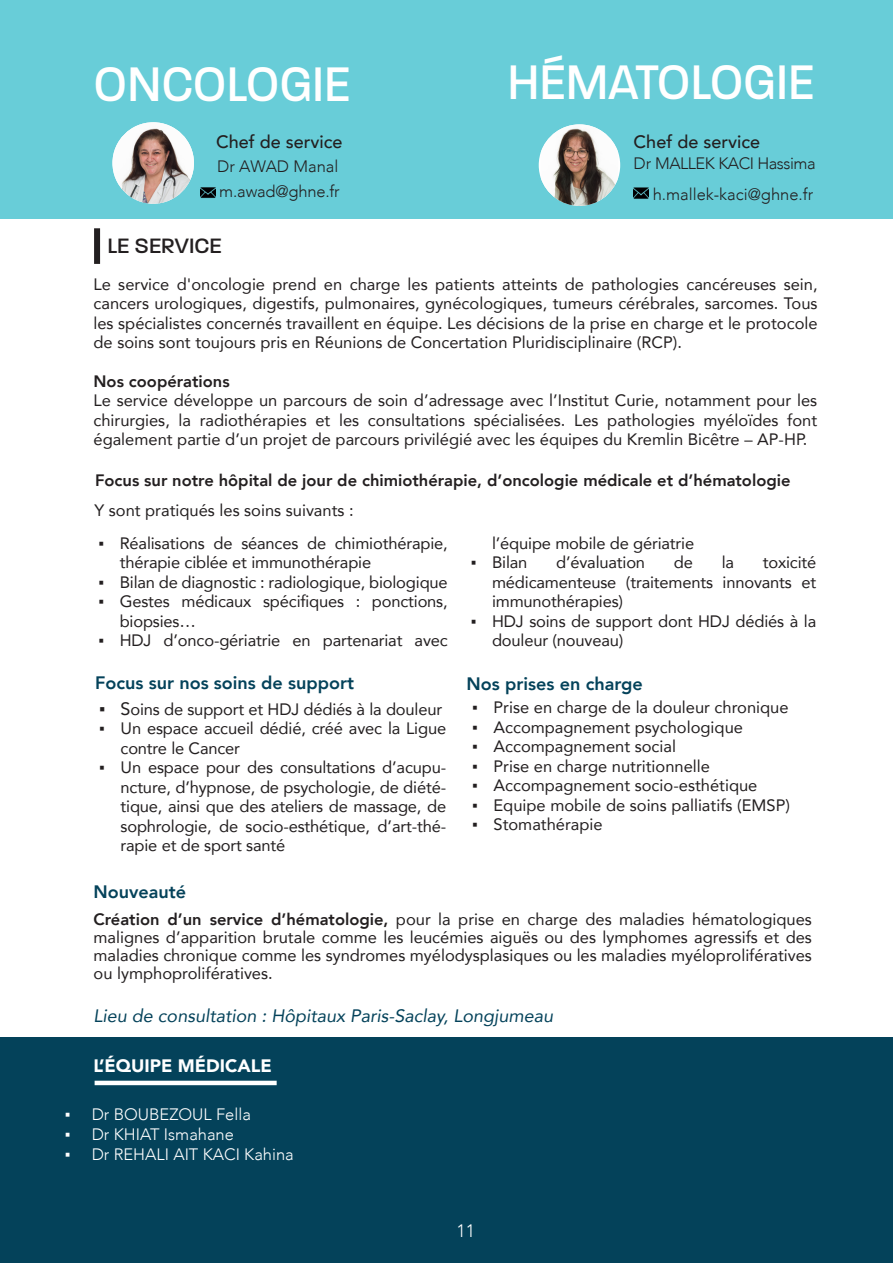
<style>
.page{position:relative;width:893px;height:1263px;background:#fff}
.page>*{position:absolute;margin:0;border:0;box-sizing:border-box;transform-origin:0 0}
.En-tête_de_page_-_Bleu{font:500 52.5px "Paralucent";letter-spacing:.01em;color:#fff;scale:.9 1}
.t1{font:500 22.5px "Paralucent";color:#231f20}
.t2{font:800 18px "Avenir";color:#04425a}
.t3{font:italic 18px "Avenir";color:#04425a}
.t4{font:500 18px "Avenir";color:#231f20}
.t5{font:900 18px "Avenir";color:#fff}
.t6{font:300 18px "Avenir";color:#fff}
.t7{font:16.5px/19.5px "Avenir";letter-spacing:-.01em;color:#231f20;text-align:justify}
.t8{font:800 16.5px "Avenir";color:#231f20}
.t9{font:300 16.5px "Avenir";color:#fff}
.t10{font:300 16.5px "Avenir";letter-spacing:-.01em;color:#231f20}
.t11{font:300 16.5px "Avenir";letter-spacing:-.03em;color:#231f20}
.s1{font-family:"Calibri"}
.s2{font-family:"Calibri";font-size:18px}
.s3{font-size:18px}
.s4{font-weight:800}
.s5{font-family:"Calibri";font-weight:400}
</style>
<div class="page">
<hr style="left:0;top:0;width:1px;height:219px;background:#4dc4d1">
<div style="left:0;top:0;width:893px;height:218px;background:#68cdd8"></div>
<div style="left:94px;top:228px;width:6px;height:36px;background:#231f20"></div>
<div style="left:0;top:1037px;width:893px;height:226px;background:#04425a"></div>
<hr style="left:95px;top:1081px;width:182px;height:4px;background:#fff">
<img style="left:634px;top:187px;width:14px;height:12px">
<img style="left:112px;top:122px;width:82px;height:82px;border-radius:41px">
<img style="left:541px;top:124px;width:77px;height:82px">
<img style="left:200px;top:187px;width:15px;height:11px">
<p class="En-tête_de_page_-_Bleu" style="left:94px;top:53px;width:286px">ONCOLOGIE</p>
<p class="t4" style="left:216px;top:126px;width:128px">Chef de service</p>
<p class="En-tête_de_page_-_Bleu" style="left:508px;top:51px;width:342px">HÉMATOLOGIE</p>
<p class="t4" style="left:634px;top:126px;width:128px">Chef de service</p>
<p class="t10" style="left:217px;top:157px;width:123px">Dr AWAD Manal</p>
<p class="t11" style="left:634px;top:154px;width:183px">Dr MALLEK KACI Hassima</p>
<p class="t10" style="left:219px;top:182px;width:122px">m.awad@ghne.fr</p>
<p class="t10" style="left:653px;top:184px;width:162px">h.mallek-kaci@ghne.fr</p>
<h2 class="t1" style="left:107px;top:233px;width:116px">LE SERVICE</h2>
<p class="t7" style="left:93px;top:274px;width:726px">Le service d'oncologie prend en charge les patients atteints de pathologies cancéreuses sein, cancers urologiques, digestifs, pulmonaires, gynécologiques, tumeurs cérébrales, sarcomes. Tous les spécialistes concernés travaillent en équipe. Les décisions de la prise en charge et le protocole de soins sont toujours pris en Réunions de Concertation Pluridisciplinaire (RCP).</p>
<p class="t8" style="left:93px;top:366px;width:138px">Nos coopérations</p>
<p class="t7" style="left:93px;top:390px;width:725px">Le service développe un parcours de soin d’adressage avec l’Institut Curie, notamment pour les chirurgies, la radiothérapies et les consultations spécialisées. Les pathologies myéloïdes font également partie d’un projet de parcours privilégié avec les équipes du Kremlin Bicêtre – AP-HP.</p>
<p class="t8" style="left:95px;top:465px;width:697px">Focus sur notre hôpital de jour de chimiothérapie, d’oncologie médicale et d’hématologie</p>
<p class="t7" style="left:94px;top:499px;width:261px">Y sont pratiqués les soins suivants :</p>
<p class="t7" style="left:120px;top:533px;width:330px;text-indent:-21px"><span class="s1">▪</span> Réalisations de séances de chimiothérapie, thérapie ciblée et immunothérapie</p>
<p class="t7" style="left:98px;top:572px;width:351px"><span class="s1">▪</span> Bilan de diagnostic : radiologique, biologique</p>
<p class="t7" style="left:120px;top:591px;width:330px;text-indent:-21px"><span class="s1">▪</span> Gestes médicaux spécifiques : ponctions, biopsies…</p>
<p class="t7" style="left:98px;top:630px;width:351px"><span class="s1">▪</span> HDJ d’onco-gériatrie en partenariat avec</p>
<p class="t2" style="left:95px;top:666px;width:261px">Focus sur nos soins de support</p>
<p class="t7" style="left:99px;top:698px;width:344px"><span class="s2">▪</span> <span class="s3">S</span>oins de support et HDJ dédiés à la douleur</p>
<p class="t7" style="left:121px;top:718px;width:327px;text-indent:-21px"><span class="s1">▪</span> Un espace accueil dédié, créé avec la Ligue contre le Cancer</p>
<p class="t7" style="left:121px;top:757px;width:327px;text-indent:-21px"><span class="s1">▪</span> Un espace pour des consultations d’acupu&shy;ncture, d’hypnose, de psychologie, de diété&shy;tique, ainsi que des ateliers de massage, de sophrologie, de socio-esthétique, d’art-thé&shy;rapie et de sport santé</p>
<p class="t2" style="left:94px;top:875px;width:94px">Nouveauté</p>
<p class="t7" style="left:492px;top:533px;width:204px">l’équipe mobile de gériatrie</p>
<p class="t7" style="left:471px;top:552px;width:58px"><span class="s1">▪</span> Bilan</p>
<p class="t7" style="left:556px;top:552px;width:91px">d’évaluation</p>
<p class="t7" style="left:674px;top:552px;width:21px">de</p>
<p class="t7" style="left:722px;top:552px;width:14px">la</p>
<p class="t7" style="left:492px;top:552px;width:326px;text-indent:271px">toxicité médicamenteuse (traitements innovants et immunothérapies)</p>
<p class="t7" style="left:492px;top:611px;width:326px;text-indent:-21px"><span class="s1">▪</span> HDJ soins de support dont HDJ dédiés à la douleur (nouveau)</p>
<p class="t2" style="left:466px;top:667px;width:178px">Nos prises en charge</p>
<p class="t7" style="left:472px;top:697px;width:318px"><span class="s1">▪</span> Prise en charge de la douleur chronique</p>
<p class="t7" style="left:472px;top:716px;width:272px"><span class="s1">▪</span> Accompagnement psychologique</p>
<p class="t7" style="left:472px;top:736px;width:205px"><span class="s1">▪</span> Accompagnement social</p>
<p class="t7" style="left:472px;top:755px;width:239px"><span class="s1">▪</span> Prise en charge nutritionnelle</p>
<p class="t7" style="left:472px;top:775px;width:287px"><span class="s1">▪</span> Accompagnement socio-esthétique</p>
<p class="t7" style="left:472px;top:794px;width:319px"><span class="s1">▪</span> Equipe mobile de soins palliatifs (EMSP)</p>
<p class="t7" style="left:472px;top:814px;width:132px"><span class="s1">▪</span> Stomathérapie</p>
<p class="t7" style="left:94px;top:910px;width:720px;line-height:18px"><span class="s4">Création d’un service d’hématologie,</span> pour la prise en charge des maladies hématologiques malignes d’apparition brutale comme les leucémies aiguës ou des lymphomes agressifs et des maladies chronique comme les syndromes myélodysplasiques ou les maladies myéloprolifératives ou lymphoprolifératives.</p>
<p class="t3" style="left:94px;top:1004px;width:461px">Lieu de consultation : Hôpitaux Paris-Saclay, Longjumeau</p>
<p class="t5" style="left:94px;top:1050px;width:180px">L’ÉQUIPE MÉDICALE</p>
<p class="t9" style="left:65px;top:1104px;width:188px"><span class="s5">▪</span> Dr BOUBEZOUL Fella</p>
<p class="t9" style="left:65px;top:1124px;width:171px"><span class="s5">▪</span> Dr KHIAT Ismahane</p>
<p class="t9" style="left:65px;top:1144px;width:231px"><span class="s5">▪</span> Dr REHALI AIT KACI Kahina</p>
<p class="t6" style="left:456px;top:1220px;width:20px">11</p>
</div>
